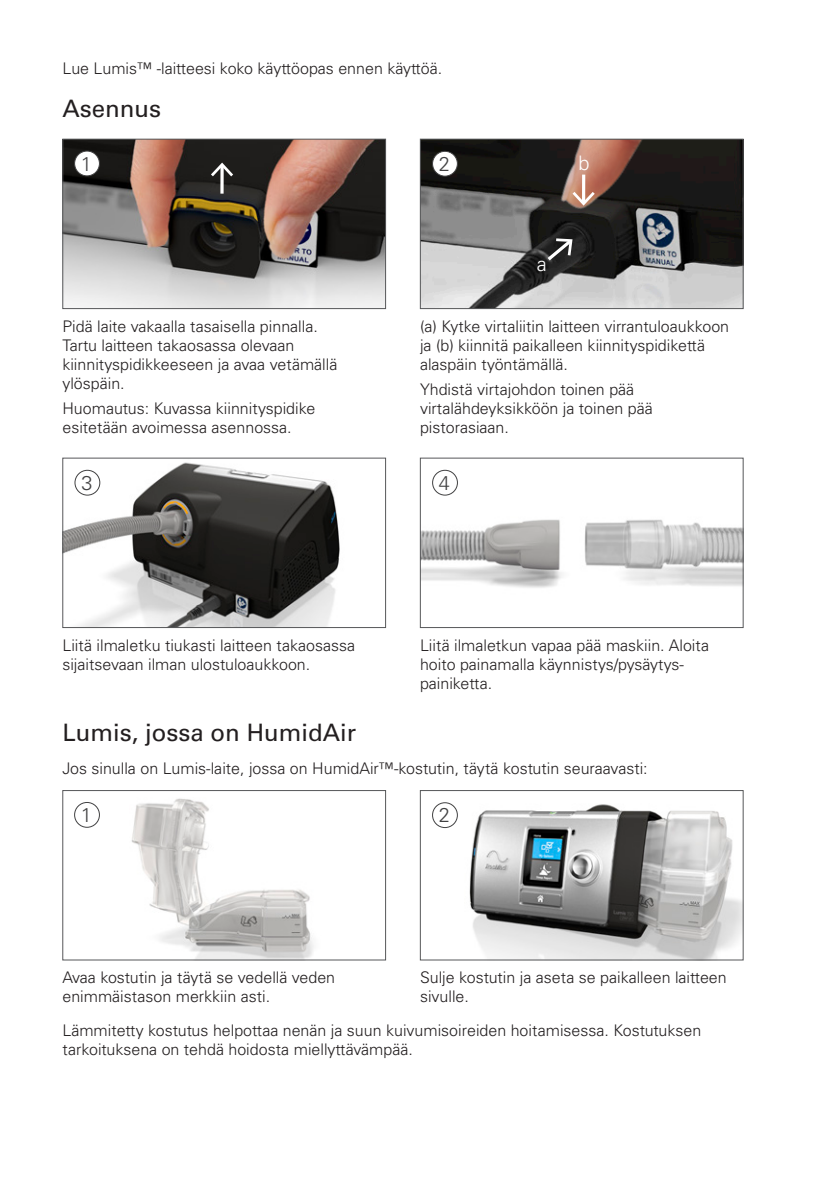
<style>
.page{position:relative;width:840px;height:1191px;background:#fff}
.page>*{position:absolute;margin:0;border:0;box-sizing:border-box;transform-origin:0 0}
.t1{font:24px "Univers LT Std";color:#231f20}
.t2{font:300 20px "Univers LT Std";color:#414142}
.t3{font:300 20px "Univers LT Std";color:#fff}
.t4{font:300 16px/19px "Univers LT Std";color:#231f20}
</style>
<div class="page">
<img style="left:64px;top:141px;width:320px;height:166px">
<svg style="left:211px;top:163px;width:22px;height:13px"></svg>
<hr style="left:220px;top:166px;width:3px;height:28px;background:#fff">
<div style="left:62px;top:139px;width:324px;height:170px;border:1px solid #565759"></div>
<div style="left:75px;top:151px;width:24px;height:25px;background:#fff;border-radius:50%"></div>
<div style="left:74px;top:151px;width:26px;height:25px;border:1px solid #414142;border-radius:50%"></div>
<img style="left:422px;top:141px;width:319px;height:166px">
<img style="left:489px;top:141px;width:201px;height:152px">
<div style="left:432px;top:151px;width:25px;height:25px;background:#fff;border-radius:50%"></div>
<div style="left:432px;top:151px;width:25px;height:25px;border:1px solid #414142;border-radius:50%"></div>
<svg style="left:581px;top:175px;width:4px;height:17px"></svg>
<svg style="left:572px;top:192px;width:22px;height:14px"></svg>
<svg style="left:544px;top:237px;width:30px;height:27px"></svg>
<div style="left:420px;top:139px;width:323px;height:170px;border:1px solid #565759"></div>
<img style="left:64px;top:462px;width:276px;height:164px">
<div style="left:62px;top:458px;width:324px;height:170px;border:1px solid #565759"></div>
<div style="left:75px;top:470px;width:25px;height:25px;border:1px solid #414142;border-radius:50%"></div>
<img style="left:422px;top:469px;width:319px;height:119px">
<div style="left:420px;top:458px;width:323px;height:170px;border:1px solid #565759"></div>
<div style="left:432px;top:470px;width:25px;height:25px;border:1px solid #414142;border-radius:50%"></div>
<img style="left:84px;top:798px;width:230px;height:160px">
<div style="left:62px;top:790px;width:324px;height:170px;border:1px solid #565759"></div>
<div style="left:74px;top:802px;width:26px;height:25px;border:1px solid #414142;border-radius:50%"></div>
<img style="left:432px;top:802px;width:309px;height:156px">
<div style="left:420px;top:790px;width:323px;height:170px;border:1px solid #565759"></div>
<div style="left:432px;top:802px;width:25px;height:26px;border:1px solid #414142;border-radius:50%"></div>
<p class="t4" style="left:62px;top:59px;width:381px">Lue Lumis™ -laitteesi koko käyttöopas ennen käyttöä.</p>
<h1 class="t1" style="left:62px;top:94px;width:100px">Asennus</h1>
<p class="t2" style="left:81px;top:152px;width:13px">1</p>
<p class="t2" style="left:438px;top:152px;width:13px">2</p>
<p class="t3" style="left:578px;top:150px;width:13px">b</p>
<p class="t3" style="left:536px;top:252px;width:11px">a</p>
<p class="t4" style="left:62px;top:317px;width:276px">Pidä laite vakaalla tasaisella pinnalla.<br>Tartu laitteen takaosassa olevaan kiinnityspidikkeeseen ja avaa vetämällä ylöspäin.</p>
<p class="t4" style="left:62px;top:398px;width:254px">Huomautus: Kuvassa kiinnityspidike esitetään avoimessa asennossa.</p>
<p class="t4" style="left:420px;top:317px;width:310px">(a) Kytke virtaliitin laitteen virrantuloaukkoon ja (b) kiinnitä paikalleen kiinnityspidikettä alaspäin työntämällä.</p>
<p class="t4" style="left:420px;top:379px;width:234px">Yhdistä virtajohdon toinen pää virtalähdeyksikköön ja toinen pää pistorasiaan.</p>
<p class="t2" style="left:81px;top:471px;width:13px">3</p>
<p class="t2" style="left:438px;top:471px;width:13px">4</p>
<p class="t4" style="left:62px;top:635px;width:294px">Liitä ilmaletku tiukasti laitteen takaosassa sijaitsevaan ilman ulostuloaukkoon.</p>
<p class="t4" style="left:420px;top:635px;width:290px">Liitä ilmaletkun vapaa pää maskiin. Aloita hoito painamalla käynnistys/pysäytys&shy;painiketta.</p>
<h1 class="t1" style="left:62px;top:718px;width:295px">Lumis, jossa on HumidAir</h1>
<p class="t4" style="left:62px;top:759px;width:586px">Jos sinulla on Lumis-laite, jossa on HumidAir™-kostutin, täytä kostutin seuraavasti:</p>
<p class="t2" style="left:81px;top:803px;width:13px">1</p>
<p class="t2" style="left:438px;top:803px;width:13px">2</p>
<p class="t4" style="left:62px;top:968px;width:274px">Avaa kostutin ja täytä se vedellä veden enimmäistason merkkiin asti.</p>
<p class="t4" style="left:420px;top:968px;width:308px">Sulje kostutin ja aseta se paikalleen laitteen sivulle.</p>
<p class="t4" style="left:62px;top:1020px;width:640px">Lämmitetty kostutus helpottaa nenän ja suun kuivumisoireiden hoitamisessa. Kostutuksen tarkoituksena on tehdä hoidosta miellyttävämpää.</p>
</div>
